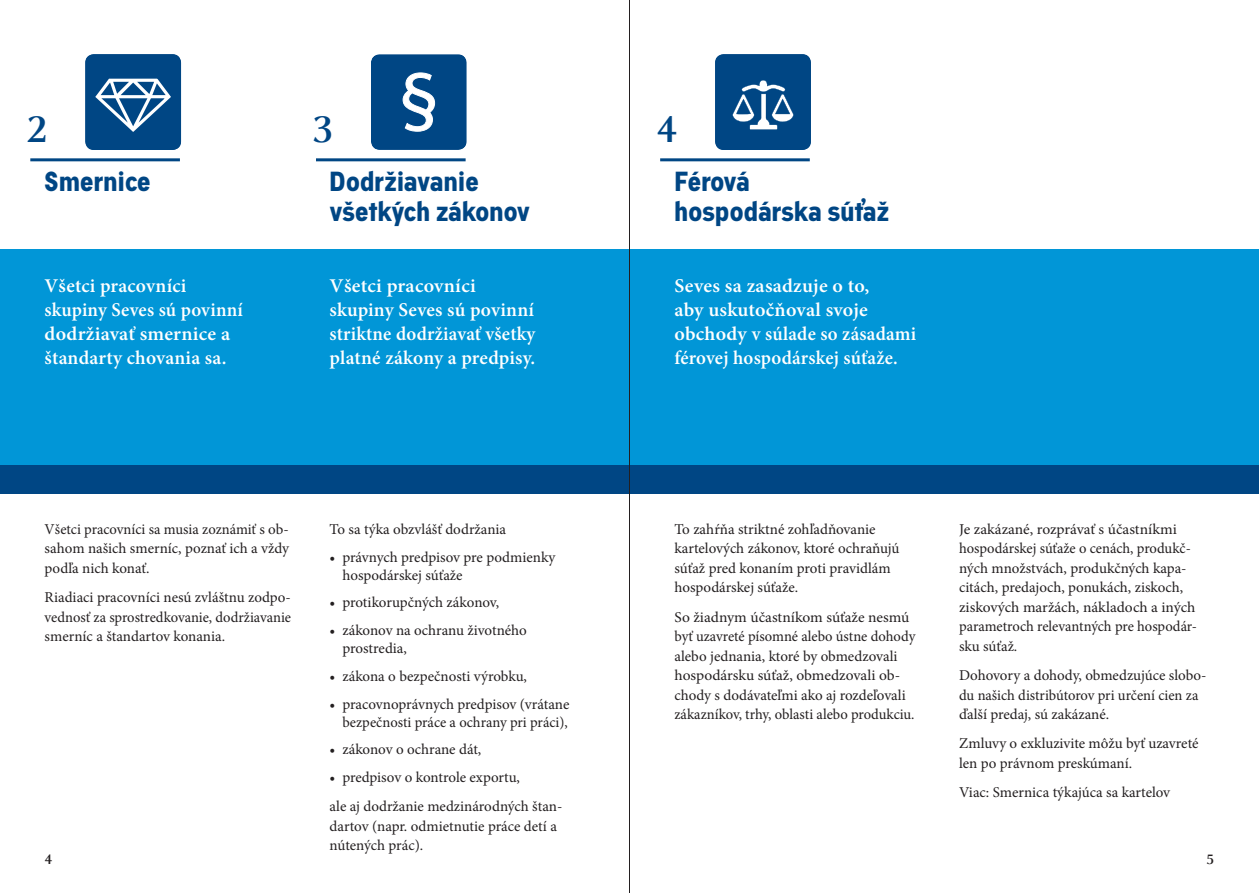
<style>
.page{position:relative;width:1259px;height:893px;background:#fff}
.page>*{position:absolute;margin:0;border:0;box-sizing:border-box;transform-origin:0 0}
.t1{font:700 40.5px "Celeste Offc";color:#004684}
.Titel{font:700 27px/30px "Academy Sans";letter-spacing:.01em;color:#004684}
.Subtitle{font:600 19.5px/24px "Minion Pro";letter-spacing:.01em;color:#fff}
.Fließtext_2{font:15px/19.5px "Minion Pro";color:#231f20}
.Auszählungen{font:15px/18px "Minion Pro";letter-spacing:-.005em;color:#231f20}
.t2{font:700 15px "Celeste Offc";color:#231f20}
</style>
<div class="page">
<hr style="left:660px;top:158px;width:150px;height:3px;background:#004684">
<hr style="left:30px;top:158px;width:150px;height:3px;background:#004684">
<hr style="left:316px;top:158px;width:149px;height:3px;background:#004684">
<div style="left:0;top:249px;width:1259px;height:217px;background:#0196d7"></div>
<div style="left:0;top:466px;width:1259px;height:28px;background:#004684"></div>
<svg style="left:715px;top:54px;width:96px;height:96px;background:#1c5a91"></svg>
<svg style="left:371px;top:54px;width:96px;height:96px;background:#1b5991"></svg>
<svg style="left:85px;top:54px;width:96px;height:96px;background:#235f95"></svg>
<hr style="left:629px;top:0;width:1px;height:893px;background:#231f20">
<p class="t1" style="left:26px;top:107px;width:23px">2</p>
<p class="t1" style="left:312px;top:107px;width:23px">3</p>
<p class="t1" style="left:656px;top:107px;width:23px">4</p>
<p class="Titel" style="left:45px;top:168px;width:107px">Smernice</p>
<p class="Subtitle" style="left:45px;top:273px;width:200px">Všetci pracovníci skupiny Seves sú povinní dodržiavať smernice a štandarty chovania sa.</p>
<p class="Titel" style="left:330px;top:168px;width:202px">Dodržiavanie všetkých zákonov</p>
<p class="Subtitle" style="left:330px;top:273px;width:207px">Všetci pracovníci skupiny Seves sú povinní striktne dodržiavať všetky platné zákony a predpisy.</p>
<p class="Titel" style="left:674px;top:168px;width:216px">Férová hospodárska súťaž</p>
<p class="Subtitle" style="left:674px;top:273px;width:243px">Seves sa zasadzuje o to,<br>aby uskutočňoval svoje obchody v súlade so zásadami férovej hospodárskej súťaže.</p>
<p class="Fließtext_2" style="left:45px;top:519px;width:246px;text-align:justify">Všetci pracovníci sa musia zoznámiť s ob&shy;sahom našich smerníc, poznať ich a vždy podľa nich konať.</p>
<p class="Fließtext_2" style="left:45px;top:588px;width:248px;text-align:justify">Riadiaci pracovníci nesú zvláštnu zodpo&shy;vednosť za sprostredkovanie, dodržiavanie smerníc a štandartov konania.</p>
<p class="Fließtext_2" style="left:330px;top:519px;width:178px">To sa týka obzvlášť dodržania</p>
<p class="Auszählungen" style="left:342px;top:548px;width:214px;text-indent:-13px">• právnych predpisov pre podmienky hospodárskej súťaže</p>
<p class="Auszählungen" style="left:330px;top:594px;width:171px">• protikorupčných zákonov,</p>
<p class="Auszählungen" style="left:342px;top:621px;width:186px;text-indent:-13px">• zákonov na ochranu životného prostredia,</p>
<p class="Auszählungen" style="left:330px;top:667px;width:199px">• zákona o bezpečnosti výrobku,</p>
<p class="Auszählungen" style="left:330px;top:695px;width:241px;text-align:right">• pracovnoprávnych predpisov (vrátane bezpečnosti práce a ochrany pri práci),</p>
<p class="Auszählungen" style="left:330px;top:741px;width:153px">• zákonov o ochrane dát,</p>
<p class="Auszählungen" style="left:330px;top:768px;width:192px">• predpisov o kontrole exportu,</p>
<p class="Fließtext_2" style="left:330px;top:797px;width:234px">ale aj dodržanie medzinárodných štan&shy;dartov (napr. odmietnutie práce detí a nútených prác).</p>
<p class="Fließtext_2" style="left:674px;top:519px;width:226px">To zahŕňa striktné zohľadňovanie kartelových zákonov, ktoré ochraňujú súťaž pred konaním proti pravidlám hospodárskej súťaže.</p>
<p class="Fließtext_2" style="left:674px;top:607px;width:242px">So žiadnym účastníkom súťaže nesmú byť uzavreté písomné alebo ústne dohody alebo jednania, ktoré by obmedzovali hospodársku súťaž, obmedzovali ob&shy;chody s dodávateľmi ako aj rozdeľovali zákazníkov, trhy, oblasti alebo produkciu.</p>
<p class="Fließtext_2" style="left:959px;top:519px;width:239px">Je zakázané, rozprávať s účastníkmi hospodárskej súťaže o cenách, produkč&shy;ných množstvách, produkčných kapa&shy;citách, predajoch, ponukách, ziskoch, ziskových maržách, nákladoch a iných parametroch relevantných pre hospodár&shy;sku súťaž.</p>
<p class="Fließtext_2" style="left:959px;top:666px;width:249px">Dohovory a dohody, obmedzujúce slobo&shy;du našich distribútorov pri určení cien za ďalší predaj, sú zakázané.</p>
<p class="Fließtext_2" style="left:959px;top:734px;width:241px">Zmluvy o exkluzivite môžu byť uzavreté len po právnom preskúmaní.</p>
<p class="Fließtext_2" style="left:959px;top:783px;width:213px">Viac: Smernica týkajúca sa kartelov</p>
<p class="t2" style="left:45px;top:851px;width:10px">4</p>
<p class="t2" style="left:1206px;top:851px;width:10px">5</p>
</div>
